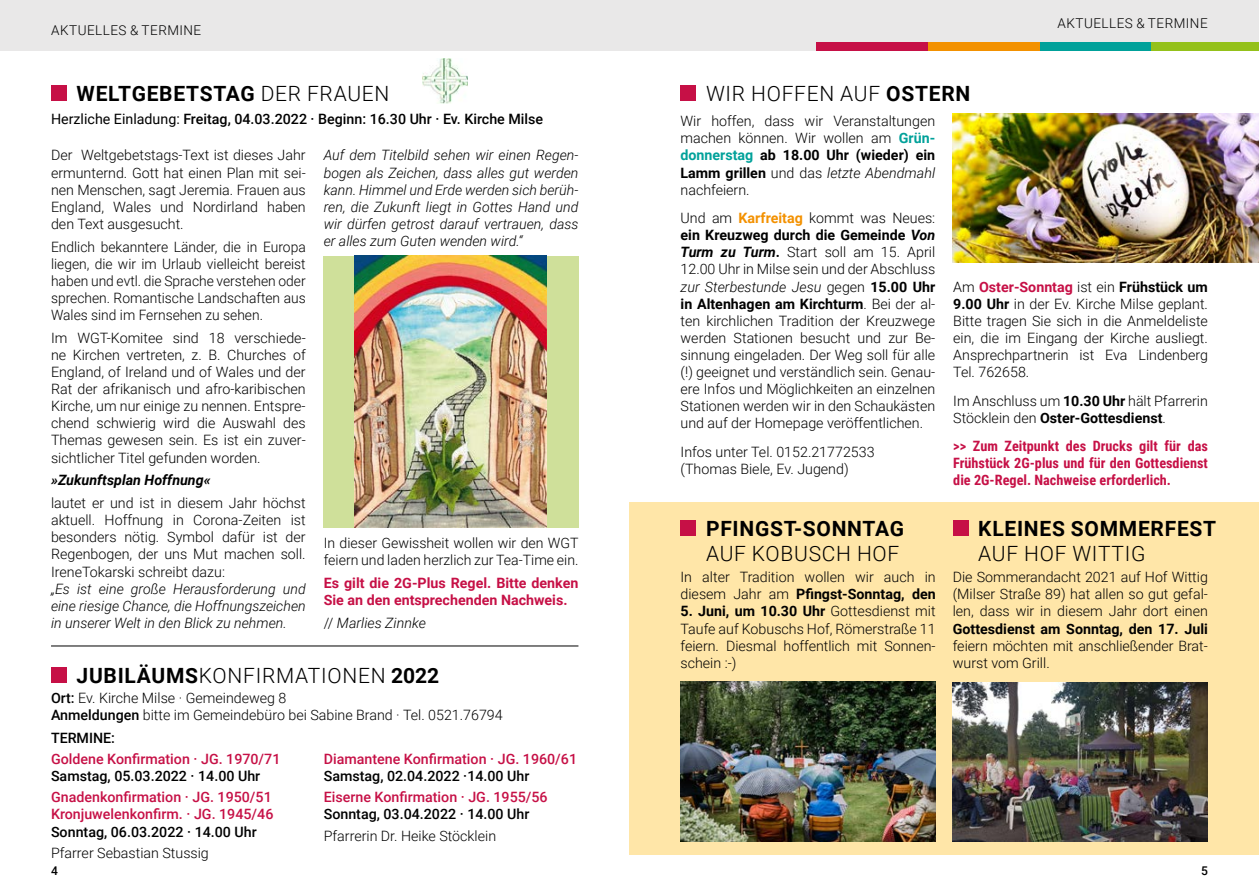
<style>
.page{position:relative;width:1259px;height:893px;background:#fff}
.page>*{position:absolute;margin:0;border:0;box-sizing:border-box;transform-origin:0 0}
.t1{font:300 21px "Roboto";letter-spacing:.035em;color:#000}
.t2{font:700 21px "Roboto";letter-spacing:.035em;color:#000}
.t3{font:300 14.25px/17.1px "Roboto";color:#000;text-align:justify}
.t4{font:italic 300 14.25px/17.1px "Roboto";color:#000;text-align:justify}
.t5{font:500 14.25px "Roboto";color:#000}
.t6{font:500 14.25px/17.1px "Roboto";color:#c61046}
.t7{font:700 14.25px/17.1px "Roboto Condensed";color:#c61046;text-align:justify}
.t8{font:700 14.25px/17.1px "Roboto";color:#c61046}
.t9{font:700 14.25px "Roboto";color:#000}
.t10{font:italic 700 14.25px "Roboto";color:#000}
.t11{font:300 13.5px "Roboto";letter-spacing:.035em;color:#000}
.t12{font:500 12px "Roboto";color:#000}
.s1{font-weight:300}
.s2{font-weight:400}
.s3{font-style:normal}
.s4{font-weight:700}
.s5{font-weight:500}
.s6{font-weight:700;color:#00a19a}
.s7{font-style:italic}
.s8{font-weight:700;color:#f39100}
.s9{font-weight:700;font-style:italic}
.s10{font-weight:700;color:#c61046}
</style>
<div class="page">
<div style="left:0;top:0;width:1259px;height:51px;background:#e9e8e8"></div>
<div style="left:816px;top:43px;width:112px;height:8px;background:#c61046"></div>
<div style="left:928px;top:43px;width:112px;height:8px;background:#f39100"></div>
<div style="left:1040px;top:43px;width:111px;height:8px;background:#00a19a"></div>
<div style="left:1151px;top:43px;width:108px;height:8px;background:#94c11a"></div>
<div style="left:629px;top:503px;width:630px;height:352px;background:#ffe6a8"></div>
<img style="left:680px;top:681px;width:255px;height:161px">
<img style="left:952px;top:682px;width:256px;height:160px">
<div style="left:680px;top:520px;width:16px;height:16px;background:#c61046"></div>
<div style="left:952px;top:520px;width:16px;height:16px;background:#c61046"></div>
<div style="left:680px;top:85px;width:16px;height:16px;background:#c61046"></div>
<div style="left:51px;top:85px;width:16px;height:16px;background:#c61046"></div>
<hr style="left:51px;top:646px;width:527px;height:1px;background:#000">
<div style="left:51px;top:667px;width:16px;height:15px;background:#c61046"></div>
<div style="left:323px;top:256px;width:255px;height:271px;background:#cfe09a"></div>
<img style="left:355px;top:256px;width:192px;height:271px">
<img style="left:423px;top:59px;width:45px;height:45px">
<img style="left:952px;top:114px;width:307px;height:149px">
<p class="t11" style="left:51px;top:20px;width:152px">AKTUELLES &amp; TERMINE</p>
<h1 class="t2" style="left:77px;top:79px;width:314px">WELTGEBETSTAG <span class="s1">DER FRAUEN</span></h1>
<p class="t5" style="left:51px;top:109px;width:494px"><span class="s2">Herzliche Einladung:</span> Freitag, 04.03.2022 · Beginn: 16.30 Uhr · Ev. Kirche Milse</p>
<p class="t4" style="left:324px;top:146px;width:256px">Auf dem Titelbild sehen wir einen Regen&shy;bogen als Zeichen, dass alles gut werden kann. Himmel und Erde werden sich berüh&shy;ren, die Zukunft liegt in Gottes Hand und wir dürfen getrost darauf vertrauen, dass er alles zum Guten wenden wird.“</p>
<p class="t3" style="left:51px;top:146px;width:256px">Der Weltgebetstags-Text ist dieses Jahr ermunternd. Gott hat einen Plan mit sei&shy;nen Menschen, sagt Jeremia. Frauen aus England, Wales und Nordirland haben den Text ausgesucht.</p>
<p class="t3" style="left:51px;top:237px;width:256px">Endlich bekanntere Länder, die in Europa liegen, die wir im Urlaub vielleicht bereist haben und evtl. die Sprache verstehen oder sprechen. Romantische Landschaften aus Wales sind im Fernsehen zu sehen.</p>
<p class="t3" style="left:51px;top:329px;width:256px">Im WGT-Komitee sind 18 verschiede&shy;ne Kirchen vertreten, z. B. Churches of England, of Ireland und of Wales und der Rat der afrikanisch und afro-karibischen Kirche, um nur einige zu nennen. Entspre&shy;chend schwierig wird die Auswahl des Themas gewesen sein. Es ist ein zuver&shy;sichtlicher Titel gefunden worden.</p>
<p class="t10" style="left:51px;top:470px;width:161px">»Zukunftsplan Hoffnung«</p>
<p class="t3" style="left:51px;top:494px;width:256px">lautet er und ist in diesem Jahr höchst aktuell. Hoffnung in Corona-Zeiten ist besonders nötig. Symbol dafür ist der Regenbogen, der uns Mut machen soll.<br>IreneTokarski schreibt dazu:</p>
<p class="t4" style="left:51px;top:579px;width:256px">„Es ist eine große Herausforderung und eine riesige Chance, die Hoffnungszeichen in unserer Welt in den Blick zu nehmen.</p>
<p class="t3" style="left:324px;top:534px;width:256px">In dieser Gewissheit wollen wir den WGT feiern und laden herzlich zur Tea-Time ein.</p>
<p class="t8" style="left:324px;top:574px;width:256px">Es gilt die 2G-Plus Regel. Bitte denken<br>Sie an den entsprechenden Nachweis.</p>
<p class="t4" style="left:324px;top:614px;width:104px"><span class="s3">//</span> Marlies Zinnke</p>
<h1 class="t1" style="left:77px;top:660px;width:364px"><span class="s4">JUBILÄUMS</span>KONFIRMATIONEN <span class="s4">2022</span></h1>
<p class="t3" style="left:51px;top:689px;width:453px"><span class="s5">Ort:</span> Ev. Kirche Milse · Gemeindeweg 8<br><span class="s5">Anmeldungen</span> bitte im Gemeindebüro bei Sabine Brand · Tel. 0521.76794</p>
<p class="t5" style="left:51px;top:727px;width:66px">TERMINE:</p>
<p class="t6" style="left:51px;top:750px;width:231px">Goldene Konfirmation · JG. 1970/71</p>
<p class="t5" style="left:51px;top:766px;width:211px">Samstag, 05.03.2022 · 14.00 Uhr</p>
<p class="t6" style="left:51px;top:788px;width:224px">Gnadenkonfirmation · JG. 1950/51<br>Kronjuwelenkonfirm. · JG. 1945/46</p>
<p class="t5" style="left:51px;top:821px;width:207px">Sonntag, 06.03.2022 · 14.00 Uhr</p>
<p class="t3" style="left:51px;top:844px;width:159px">Pfarrer Sebastian Stussig</p>
<p class="t6" style="left:324px;top:750px;width:255px">Diamantene Konfirmation · JG. 1960/61</p>
<p class="t5" style="left:324px;top:766px;width:207px">Samstag, 02.04.2022 ·14.00 Uhr</p>
<p class="t6" style="left:324px;top:788px;width:225px">Eiserne Konfirmation · JG. 1955/56</p>
<p class="t5" style="left:324px;top:804px;width:207px">Sonntag, 03.04.2022 · 14.00 Uhr</p>
<p class="t3" style="left:324px;top:827px;width:174px">Pfarrerin Dr. Heike Stöcklein</p>
<h1 class="t1" style="left:706px;top:79px;width:266px">WIR HOFFEN AUF <span class="s4">OSTERN</span></h1>
<p class="t11" style="left:1057px;top:14px;width:152px">AKTUELLES &amp; TERMINE</p>
<p class="t3" style="left:680px;top:112px;width:256px">Wir hoffen, dass wir Veranstaltungen machen können. Wir wollen am <span class="s6">Grün&shy;donnerstag</span> <span class="s4">ab 18.00 Uhr (wieder) ein Lamm grillen</span> und das <span class="s7">letzte Abendmahl </span>nachfeiern.</p>
<p class="t3" style="left:680px;top:209px;width:256px">Und am <span class="s8">Karfreitag</span> kommt was Neues: <span class="s4">ein Kreuzweg durch die Gemeinde</span> <span class="s9">Von Turm zu Turm</span><span class="s4">.</span> Start soll am 15. April 12.00 Uhr in Milse sein und der Abschluss <span class="s7">zur Sterbestunde Jesu</span> gegen <span class="s4">15.00 Uhr in Altenhagen am Kirchturm</span>. Bei der al&shy;ten kirchlichen Tradition der Kreuzwege werden Stationen besucht und zur Be&shy;sinnung eingeladen. Der Weg soll für alle (!) geeignet und verständlich sein. Genau&shy;ere Infos und Möglichkeiten an einzelnen Stationen werden wir in den Schaukästen und auf der Homepage veröffentlichen.</p>
<p class="t3" style="left:680px;top:443px;width:195px">Infos unter Tel. 0152.21772533 (Thomas Biele, Ev. Jugend)</p>
<h1 class="t2" style="left:706px;top:514px;width:199px">PFINGST-SONNTAG</h1>
<h1 class="t1" style="left:706px;top:539px;width:195px">AUF KOBUSCH HOF</h1>
<p class="t3" style="left:680px;top:568px;width:257px">In alter Tradition wollen wir auch in diesem Jahr am <span class="s4">Pfingst-Sonntag, den</span></p>
<p class="t3" style="left:680px;top:602px;width:257px"><span class="s4">5. Juni, um 10.30 Uhr</span> Gottesdienst mit Taufe auf Kobuschs Hof, Römerstraße 11 feiern. Diesmal hoffentlich mit Sonnen&shy;schein :-)</p>
<p class="t3" style="left:953px;top:277px;width:256px">Am <span class="s10">Oster-Sonntag</span> ist ein <span class="s4">Frühstück um 9.00 Uhr</span> in der Ev. Kirche Milse geplant.<br>Bitte tragen Sie sich in die Anmeldeliste ein, die im Eingang der Kirche ausliegt.<br>Ansprechpartnerin ist Eva Lindenberg Tel. 762658.</p>
<p class="t3" style="left:953px;top:391px;width:256px">Im Anschluss um <span class="s4">10.30 Uhr</span> hält Pfarrerin<br>Stöcklein den <span class="s4">Oster-Gottesdienst</span>.</p>
<p class="t7" style="left:953px;top:437px;width:256px">&gt;&gt; Zum Zeitpunkt des Drucks gilt für das Frühstück 2G-plus und für den Gottesdienst die 2G-Regel. Nachweise erforderlich.</p>
<h1 class="t2" style="left:978px;top:514px;width:239px">KLEINES SOMMERFEST</h1>
<h1 class="t1" style="left:978px;top:539px;width:169px">AUF HOF WITTIG</h1>
<p class="t3" style="left:952px;top:568px;width:257px">Die Sommerandacht 2021 auf Hof Wittig (Milser Straße 89) hat allen so gut gefal&shy;len, dass wir in diesem Jahr dort einen</p>
<p class="t9" style="left:952px;top:618px;width:257px">Gottesdienst am Sonntag, den 17. Juli</p>
<p class="t3" style="left:952px;top:636px;width:257px">feiern möchten mit anschließender Brat&shy;wurst vom Grill.</p>
<p class="t12" style="left:51px;top:863px;width:8px">4</p>
<p class="t12" style="left:1201px;top:863px;width:8px">5</p>
</div>
